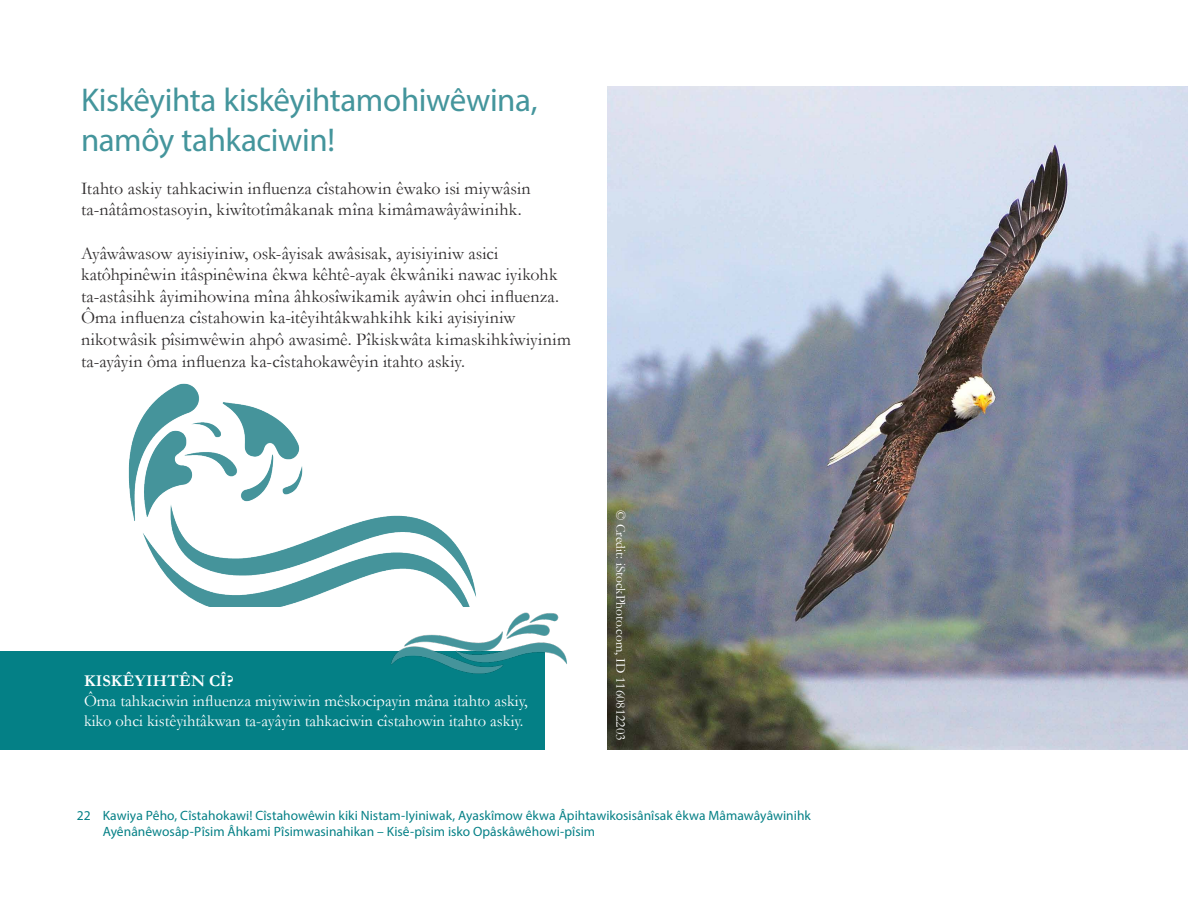
<style>
.page{position:relative;width:1188px;height:918px;background:#fff}
.page>*{position:absolute;margin:0;border:0;box-sizing:border-box;transform-origin:0 0}
.t1{font:33px/39.6px "Myriad Pro";letter-spacing:-.015em;color:#44959c}
.t2{font:18px/21.6px "Garamond";letter-spacing:.005em;color:#2e2b2c}
.t3{font:16.5px/19.8px "Garamond";color:#fff}
.t4{font:700 16.5px "Garamond";letter-spacing:.015em;color:#fff}
.t5{font:13.5px/16.5px "Myriad Pro";color:#048086}
.t6{font:13.5px "Garamond";color:#fff}
</style>
<div class="page">
<div style="left:0;top:651px;width:545px;height:99px;background:#048086"></div>
<img style="left:391px;top:612px;width:176px;height:62px">
<img style="left:128px;top:383px;width:349px;height:224px">
<img style="left:608px;top:86px;width:580px;height:664px">
<h1 class="t1" style="left:81px;top:80px;width:458px">Kiskêyihta kiskêyihtamohiwêwina, namôy tahkaciwin!</h1>
<p class="t2" style="left:81px;top:177px;width:451px">Itahto askiy tahkaciwin influenza cîstahowin êwako isi miywâsin ta-nâtâmostasoyin, kiwîtotîmâkanak mîna kimâmawâyâwinihk.</p>
<p class="t2" style="left:81px;top:242px;width:492px">Ayâwâwasow ayisiyiniw, osk-âyisak awâsisak, ayisiyiniw asici katôhpinêwin itâspinêwina êkwa kêhtê-ayak êkwâniki nawac iyikohk ta-astâsihk âyimihowina mîna âhkosîwikamik ayâwin ohci influenza.<br>Ôma influenza cîstahowin ka-itêyihtâkwahkihk kiki ayisiyiniw nikotwâsik pîsimwêwin ahpô awasimê. Pîkiskwâta kimaskihkîwiyinim ta-ayâyin ôma influenza ka-cîstahokawêyin itahto askiy.</p>
<p class="t4" style="left:84px;top:670px;width:151px">KISKÊYIHTÊN CÎ?</p>
<p class="t3" style="left:84px;top:690px;width:445px">Ôma tahkaciwin influenza miyiwiwin mêskocipayin mâna itahto askiy, kiko ohci kistêyihtâkwan ta-ayâyin tahkaciwin cîstahowin itahto askiy.</p>
<p class="t6" style="left:630px;top:510px;width:232px;rotate:90deg">© Credit: iStockPhoto.com, ID 1160812203</p>
<p class="t5" style="left:103px;top:807px;width:710px;text-indent:-26px">22 Kawiya Pêho, Cîstahokawi! Cîstahowêwin kiki Nistam-Iyiniwak, Ayaskîmow êkwa Âpihtawikosisânîsak êkwa Mâmawâyâwinihk<br>Ayênânêwosâp-Pîsim Âhkami Pîsimwasinahikan – Kisê-pîsim isko Opâskâwêhowi-pîsim</p>
</div>
